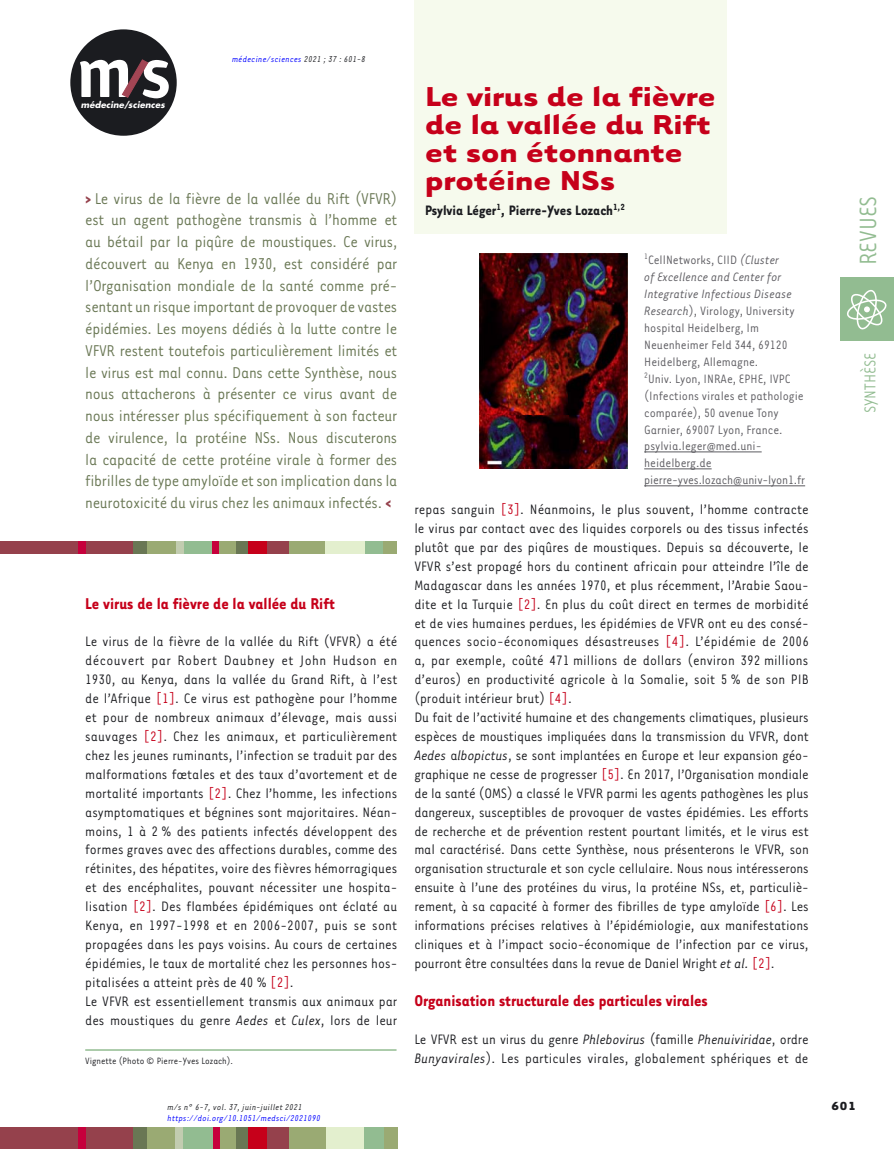
<style>
.page{position:relative;width:894px;height:1149px;background:#fff}
.page>*{position:absolute;margin:0;border:0;box-sizing:border-box;transform-origin:0 0}
.t1{font:700 31.5px/28.2px "Tarzana Wide";color:#c6001a}
.t2{font:27px "Tarzana Narrow";color:#92bc91}
.t3{font:18px/21.8px "Tarzana Narrow";letter-spacing:-.015em;color:#697754;text-align:justify}
.t4{font:700 18px "Tarzana Narrow";color:#c6001a}
.t5{font:18px "Tarzana Narrow";color:#92bc91}
.t6{font:15.75px/18.9px "Tarzana Narrow";color:#1b1c20}
.t7{font:700 15.75px "Tarzana Narrow";color:#1b1c20}
.t8{font:13.95px/17px "Tarzana Narrow";color:#5c5b60}
.t9{font:700 13.5px "Tarzana Wide";color:#1b1c20}
.t10{font:10.5px "Tarzana Narrow";color:#1b1c20}
.t11{font:italic 9.75px "Tarzana Narrow";letter-spacing:.025em;color:#00f}
.t12{font:italic 9.75px "Tarzana Narrow";letter-spacing:.025em;color:#1b1c20}
.t13{font:italic 700 8.55px "Futura";letter-spacing:.01em;color:#fff}
.s1{color:#1b1c20}
.s2{font-weight:700;color:#95414c}
.s3{color:#c6001a}
.s4{font-style:italic}
</style>
<div class="page">
<div style="left:0;top:1127px;width:134px;height:21px;background:#95414c"></div>
<div style="left:235px;top:1127px;width:13px;height:21px;background:#697754"></div>
<div style="left:78px;top:1127px;width:7px;height:21px;background:#c6003c"></div>
<div style="left:133px;top:1127px;width:22px;height:21px;background:#697754"></div>
<div style="left:147px;top:1127px;width:30px;height:21px;background:#9aaa73"></div>
<div style="left:175px;top:1127px;width:9px;height:21px;background:#c2ccb0"></div>
<div style="left:183px;top:1127px;width:30px;height:21px;background:#92bc91"></div>
<div style="left:217px;top:1127px;width:19px;height:21px;background:#9aaa73"></div>
<div style="left:213px;top:1127px;width:6px;height:21px;background:#c6003c"></div>
<div style="left:248px;top:1127px;width:27px;height:21px;background:#c6001a"></div>
<div style="left:287px;top:1127px;width:39px;height:21px;background:#9aaa73"></div>
<div style="left:267px;top:1127px;width:21px;height:21px;background:#95414c"></div>
<div style="left:326px;top:1127px;width:38px;height:21px;background:#e3efce"></div>
<div style="left:364px;top:1127px;width:20px;height:21px;background:#92bc91"></div>
<div style="left:383px;top:1127px;width:14px;height:21px;background:#9aaa73"></div>
<div style="left:840px;top:277px;width:53px;height:63px;background:#92bc91"></div>
<svg style="left:847px;top:290px;width:40px;height:39px"></svg>
<div style="left:70px;top:29px;width:107px;height:107px;background:#1b1c20;border-radius:50%"></div>
<svg style="left:80px;top:60px;width:89px;height:38px"></svg>
<div style="left:414px;top:0;width:312px;height:234px;background:#f6faed"></div>
<div style="left:0;top:541px;width:134px;height:12px;background:#95414c"></div>
<div style="left:133px;top:541px;width:17px;height:12px;background:#697754"></div>
<div style="left:235px;top:541px;width:13px;height:12px;background:#697754"></div>
<div style="left:147px;top:541px;width:29px;height:12px;background:#9aaa73"></div>
<div style="left:181px;top:541px;width:32px;height:12px;background:#92bc91"></div>
<div style="left:364px;top:541px;width:20px;height:12px;background:#92bc91"></div>
<div style="left:217px;top:541px;width:19px;height:12px;background:#9aaa73"></div>
<div style="left:383px;top:541px;width:14px;height:12px;background:#9aaa73"></div>
<div style="left:287px;top:541px;width:38px;height:12px;background:#9aaa73"></div>
<div style="left:325px;top:541px;width:39px;height:12px;background:#e3efce"></div>
<div style="left:176px;top:541px;width:7px;height:12px;background:#c2ccb0"></div>
<div style="left:78px;top:541px;width:7px;height:12px;background:#c6003c"></div>
<div style="left:213px;top:541px;width:6px;height:12px;background:#c6003c"></div>
<div style="left:248px;top:541px;width:27px;height:12px;background:#c6001a"></div>
<div style="left:267px;top:541px;width:21px;height:12px;background:#95414c"></div>
<hr style="left:644px;top:451px;width:117px;height:1px;background:#5c5b60">
<hr style="left:644px;top:468px;width:67px;height:1px;background:#5c5b60">
<hr style="left:644px;top:485px;width:160px;height:1px;background:#5c5b60">
<img style="left:479px;top:253px;width:148px;height:216px">
<hr style="left:85px;top:1049px;width:311px;height:1px;background:#92bc91">
<p class="t13" style="left:81px;top:101px;width:85px">médecine/sciences</p>
<p class="t11" style="left:232px;top:55px;width:135px">médecine/sciences <span class="s1">2021 ; 37 : 601-8</span></p>
<p class="t3" style="left:85px;top:188px;width:313px"><span class="s2">&gt;</span> Le virus de la fièvre de la vallée du Rift (VFVR) est un agent pathogène transmis à l’homme et au bétail par la piqûre de moustiques. Ce virus, découvert au Kenya en 1930, est considéré par l’Organisation mondiale de la santé comme pré&shy;sentant un risque important de provoquer de vastes épidémies. Les moyens dédiés à la lutte contre le VFVR restent toutefois particulièrement limités et le virus est mal connu. Dans cette Synthèse, nous nous attacherons à présenter ce virus avant de nous intéresser plus spécifiquement à son facteur de virulence, la protéine NSs. Nous discuterons la capacité de cette protéine virale à former des fibrilles de type amyloïde et son implication dans la neurotoxicité du virus chez les animaux infectés. <span class="s2">&lt;</span></p>
<p class="t4" style="left:85px;top:595px;width:251px">Le virus de la fièvre de la vallée du Rift</p>
<p class="t6" style="left:85px;top:633px;width:313px">Le virus de la fièvre de la vallée du Rift (VFVR) a été découvert par Robert Daubney et John Hudson en 1930, au Kenya, dans la vallée du Grand Rift, à l’est de l’Afrique <span class="s3">[1]</span>. Ce virus est pathogène pour l’homme et pour de nombreux animaux d’élevage, mais aussi sauvages <span class="s3">[2]</span>. Chez les animaux, et particulièrement chez les jeunes ruminants, l’infection se traduit par des malformations fœtales et des taux d’avortement et de mortalité importants <span class="s3">[2]</span>. Chez l’homme, les infections asymptomatiques et bégnines sont majoritaires. Néan&shy;moins, 1 à 2 % des patients infectés développent des formes graves avec des affections durables, comme des rétinites, des hépatites, voire des fièvres hémorragiques et des encéphalites, pouvant nécessiter une hospita&shy;lisation <span class="s3">[2]</span>. Des flambé es épidémiques ont éclaté au Kenya, en 1997-1998 et en 2006-2007, puis se sont propagées dans les pays voisins. Au cours de certaines épidémies, le taux de mortalité chez les personnes hos&shy;pitalisées a atteint près de 40 % <span class="s3">[2]</span>.<br>Le VFVR est essentiellement transmis aux animaux par des moustiques du genre <span class="s4">Aedes</span> et <span class="s4">Culex</span>, lors de leur</p>
<p class="t10" style="left:85px;top:1055px;width:149px">Vignette (Photo © Pierre-Yves Lozach).</p>
<p class="t12" style="left:167px;top:1102px;width:136px">m/s n° 6-7, vol. 37, juin-juillet 2021</p>
<p class="t11" style="left:167px;top:1114px;width:155px">https://doi.org/10.1051/medsci/2021090</p>
<h1 class="t1" style="left:425px;top:86px;width:292px">Le virus de la fièvre de la vallée du Rift et son étonnante protéine NSs</h1>
<p class="t7" style="left:425px;top:204px;width:201px">Psylvia Léger<sup>1</sup>, Pierre-Yves Lozach<sup>1,2</sup></p>
<p class="t8" style="left:644px;top:252px;width:162px"><sup>1</sup>CellNetworks, CIID <span class="s4">(Cluster<br>of Excellence and Center for<br>Integrative Infectious Disease<br>Research</span>), Virology, University hospital Heidelberg, Im<br>Neuenheimer Feld 344, 69120<br>Heidelberg, Allemagne.<br><sup>2</sup>Univ. Lyon, INRAe, EPHE, IVPC (Infections virales et pathologie comparée), 50 avenue Tony<br>Garnier, 69007 Lyon, France. psylvia.leger@med.uni&shy;heidelberg.de pierre-yves.lozach@univ-lyon1.fr</p>
<p class="t6" style="left:414px;top:500px;width:396px">repas sanguin <span class="s3">[3]</span>. Néanmoins, le plus souvent, l’homme contracte le virus par contact avec des liquides corporels ou des tissus infectés plutôt que par des piqûres de moustiques. Depuis sa découverte, le VFVR s’est propagé hors du continent africain pour atteindre l’île de Madagascar dans les années 1970, et plus récemment, l’Arabie Saou&shy;dite et la Turquie <span class="s3">[2]</span>. En plus du coût direct en termes de morbidité et de vies humaines perdues, les épidémies de VFVR ont eu des consé&shy;quences socio-économiques désastreuses <span class="s3">[4]</span>. L’épidémie de 2006 a, par exemple, coûté 471 millions de dollars (environ 392 millions d’euros) en productivité agricole à la Somalie, soit 5 % de son PIB (produit intérieur brut) <span class="s3">[4]</span>.<br>Du fait de l’activité humaine et des changements climatiques, plusieurs espèces de moustiques impliquées dans la transmission du VFVR, dont <span class="s4">Aedes</span> a<span class="s4">lbopictus</span>, se sont implantées en Europe et leur expansion géo&shy;graphique ne cesse de progresser <span class="s3">[5]</span>. En 2017, l’Organisation mondiale de la santé (OMS) a classé le VFVR parmi les agents pathogènes les plus dangereux, susceptibles de provoquer de vastes épidémies. Les efforts de recherche et de prévention restent pourtant limités, et le virus est mal caractérisé. Dans cette Synthèse, nous présenterons le VFVR, son organisation structurale et son cycle cellulaire. Nous nous intéresserons ensuite à l’une des protéines du virus, la protéine NSs, et, particuliè&shy;rement, à sa capacité à former des fibrilles de type amyloïde <span class="s3">[6]</span>. Les informations précises relatives à l’épidémiologie, aux manifestations cliniques et à l’impact socio-économique de l’infection par ce virus, pourront être consultées dans la revue de Daniel Wright <span class="s4">et al.</span> <span class="s3">[2]</span>.</p>
<p class="t4" style="left:414px;top:992px;width:295px">Organisation structurale des particules virales</p>
<p class="t6" style="left:414px;top:1030px;width:396px">Le VFVR est un virus du genre <span class="s4">Phlebovirus</span> (famille <span class="s4">Phenuiviridae</span>, ordre<br><span class="s4">Bunyavirales</span>). Les particules virales, globalement sphériques et de</p>
<h2 class="t2" style="left:856px;top:265px;width:71px;rotate:-90deg">REVUES</h2>
<p class="t5" style="left:862px;top:413px;width:62px;rotate:-90deg">SYNTHÈSE</p>
<p class="t9" style="left:830px;top:1100px;width:26px">601</p>
</div>
